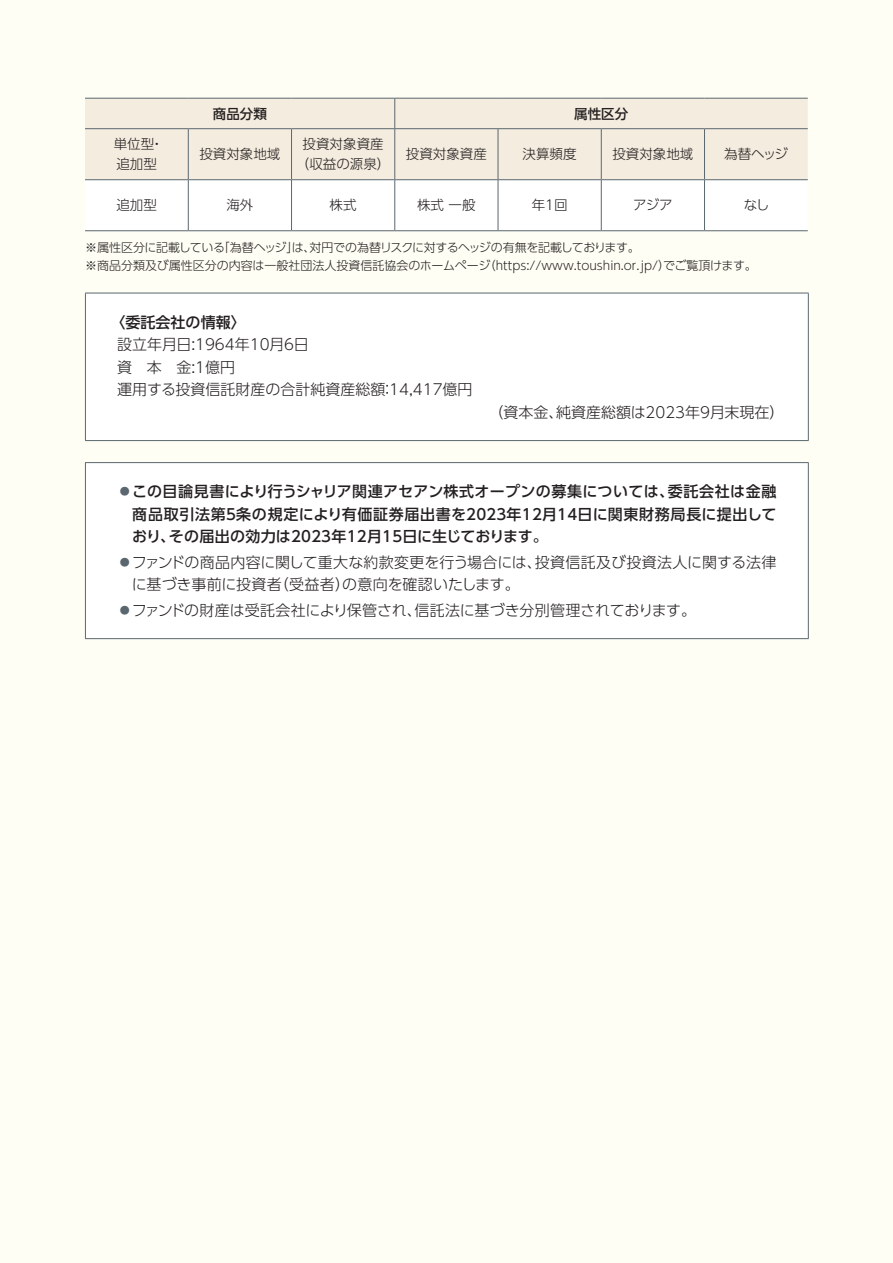
<style>
.page{position:relative;width:893px;height:1263px;background:#fffef4}
.page>*{position:absolute;margin:0;border:0;box-sizing:border-box;transform-origin:0 0}
.textbase{font:300 15px/22.5px "UD Shin Go Pro";color:#231f20}
.textbase-2{font:500 15px/22.5px "UD Shin Go Pro";letter-spacing:.01em;color:#231f20;text-align:justify}
.textbase-3{font:300 13.5px/20.2px "UD Shin Go Pro";color:#231f20}
.textbase-4{font:500 13.5px "UD Shin Go Pro";color:#231f20}
.textbase-5{font:300 12px "UD Shin Go Pro";color:#231f20}
.textbase-6{font:300 12px "UD Shin Go Pro";letter-spacing:-.035em;color:#231f20}
.s1{font-size:10.05px;color:#5a676e}
</style>
<div class="page">
<div style="left:85px;top:99px;width:723px;height:80px;background:#f4ecdf"></div>
<div style="left:85px;top:180px;width:723px;height:50px;background:#fff"></div>
<hr style="left:85px;top:98px;width:103px;height:1px;background:#5a676e">
<hr style="left:188px;top:98px;width:104px;height:1px;background:#5a676e">
<hr style="left:292px;top:98px;width:103px;height:1px;background:#5a676e">
<hr style="left:395px;top:98px;width:103px;height:1px;background:#5a676e">
<svg style="left:394px;top:99px;width:1px;height:29px"></svg>
<hr style="left:498px;top:98px;width:103px;height:1px;background:#5a676e">
<hr style="left:601px;top:98px;width:103px;height:1px;background:#5a676e">
<hr style="left:704px;top:98px;width:104px;height:1px;background:#5a676e">
<hr style="left:85px;top:128px;width:103px;height:1px;background:#5a676e">
<hr style="left:188px;top:128px;width:104px;height:1px;background:#5a676e">
<hr style="left:188px;top:129px;width:1px;height:50px;background:#5a676e">
<hr style="left:292px;top:128px;width:103px;height:1px;background:#5a676e">
<hr style="left:291px;top:129px;width:1px;height:50px;background:#5a676e">
<hr style="left:395px;top:128px;width:103px;height:1px;background:#5a676e">
<hr style="left:394px;top:129px;width:1px;height:50px;background:#5a676e">
<hr style="left:498px;top:128px;width:103px;height:1px;background:#5a676e">
<hr style="left:498px;top:129px;width:1px;height:50px;background:#5a676e">
<hr style="left:601px;top:128px;width:103px;height:1px;background:#5a676e">
<hr style="left:601px;top:129px;width:1px;height:50px;background:#5a676e">
<hr style="left:704px;top:128px;width:104px;height:1px;background:#5a676e">
<hr style="left:704px;top:129px;width:1px;height:50px;background:#5a676e">
<hr style="left:85px;top:179px;width:103px;height:1px;background:#5a676e">
<hr style="left:188px;top:179px;width:104px;height:1px;background:#5a676e">
<hr style="left:188px;top:180px;width:1px;height:50px;background:#5a676e">
<hr style="left:292px;top:179px;width:103px;height:1px;background:#5a676e">
<hr style="left:291px;top:180px;width:1px;height:50px;background:#5a676e">
<hr style="left:395px;top:179px;width:103px;height:1px;background:#5a676e">
<hr style="left:394px;top:180px;width:1px;height:50px;background:#5a676e">
<hr style="left:498px;top:179px;width:103px;height:1px;background:#5a676e">
<hr style="left:498px;top:180px;width:1px;height:50px;background:#5a676e">
<hr style="left:601px;top:179px;width:103px;height:1px;background:#5a676e">
<hr style="left:601px;top:180px;width:1px;height:50px;background:#5a676e">
<hr style="left:704px;top:179px;width:104px;height:1px;background:#5a676e">
<hr style="left:704px;top:180px;width:1px;height:50px;background:#5a676e">
<hr style="left:85px;top:230px;width:103px;height:1px;background:#5a676e">
<hr style="left:188px;top:230px;width:104px;height:1px;background:#5a676e">
<hr style="left:292px;top:230px;width:103px;height:1px;background:#5a676e">
<hr style="left:395px;top:230px;width:103px;height:1px;background:#5a676e">
<hr style="left:498px;top:230px;width:103px;height:1px;background:#5a676e">
<hr style="left:601px;top:230px;width:103px;height:1px;background:#5a676e">
<hr style="left:704px;top:230px;width:104px;height:1px;background:#5a676e">
<div style="left:85px;top:293px;width:723px;height:148px;background:#fff"></div>
<hr style="left:85px;top:293px;width:724px;height:1px;background:#5a676e">
<hr style="left:85px;top:293px;width:1px;height:147px;background:#5a676e">
<hr style="left:808px;top:293px;width:1px;height:147px;background:#5a676e">
<hr style="left:85px;top:440px;width:724px;height:1px;background:#5a676e">
<div style="left:85px;top:463px;width:723px;height:176px;background:#fff"></div>
<hr style="left:85px;top:462px;width:724px;height:1px;background:#5a676e">
<hr style="left:85px;top:463px;width:1px;height:175px;background:#5a676e">
<hr style="left:808px;top:463px;width:1px;height:175px;background:#5a676e">
<hr style="left:85px;top:638px;width:724px;height:1px;background:#5a676e">
<p class="textbase-4" style="left:213px;top:102px;width:55px">商品分類</p>
<p class="textbase-4" style="left:574px;top:102px;width:55px">属性区分</p>
<p class="textbase-3" style="left:114px;top:133px;width:51px">単位型・追加型</p>
<p class="textbase-3" style="left:199px;top:144px;width:82px">投資対象地域</p>
<p class="textbase-3" style="left:296px;top:133px;width:96px;text-align:center">投資対象資産（収益の源泉）</p>
<p class="textbase-3" style="left:406px;top:144px;width:82px">投資対象資産</p>
<p class="textbase-3" style="left:523px;top:144px;width:55px">決算頻度</p>
<p class="textbase-3" style="left:612px;top:144px;width:82px">投資対象地域</p>
<p class="textbase-3" style="left:724px;top:144px;width:65px">為替ヘッジ</p>
<p class="textbase-3" style="left:116px;top:195px;width:42px">追加型</p>
<p class="textbase-3" style="left:226px;top:195px;width:28px">海外</p>
<p class="textbase-3" style="left:330px;top:195px;width:28px">株式</p>
<p class="textbase-3" style="left:417px;top:195px;width:60px">株式一般</p>
<p class="textbase-3" style="left:532px;top:195px;width:37px">年1回</p>
<p class="textbase-3" style="left:633px;top:195px;width:41px">アジア</p>
<p class="textbase-3" style="left:744px;top:195px;width:27px">なし</p>
<p class="textbase-6" style="left:85px;top:238px;width:556px">※属性区分に記載している「為替ヘッジ」は、対円での為替リスクに対するヘッジの有無を記載しております。</p>
<p class="textbase-5" style="left:85px;top:256px;width:673px">※商品分類及び属性区分の内容は一般社団法人投資信託協会のホームページ（https://www.toushin.or.jp/）でご覧頂けます。</p>
<p class="textbase-2" style="left:111px;top:310px;width:137px">〈委託会社の情報〉</p>
<p class="textbase" style="left:117px;top:332px;width:193px">設立年月日:1964年10月6日</p>
<p class="textbase" style="left:117px;top:355px;width:119px">資 本 金:1億円</p>
<p class="textbase" style="left:117px;top:377px;width:357px">運用する投資信託財産の合計純資産総額：14,417億円</p>
<p class="textbase" style="left:489px;top:400px;width:298px">（資本金、純資産総額は2023年9月末現在）</p>
<p class="textbase-2" style="left:132px;top:480px;width:646px;text-indent:-12px"><span class="s1">●</span> この目論見書により行うシャリア関連アセアン株式オープンの募集については、委託会社は金融商品取引法第5条の規定により有価証券届出書を20２3年12月14日に関東財務局長に提出しており、その届出の効力は20２3年12月15日に生じております。</p>
<p class="textbase" style="left:132px;top:550px;width:646px;text-indent:-12px"><span class="s1">●</span> ファンドの商品内容に関して重大な約款変更を行う場合には、投資信託及び投資法人に関する法律に基づき事前に投資者（受益者）の意向を確認いたします。</p>
<p class="textbase" style="left:120px;top:598px;width:578px"><span class="s1">●</span> ファンドの財産は受託会社により保管され、信託法に基づき分別管理されております。</p>
</div>
